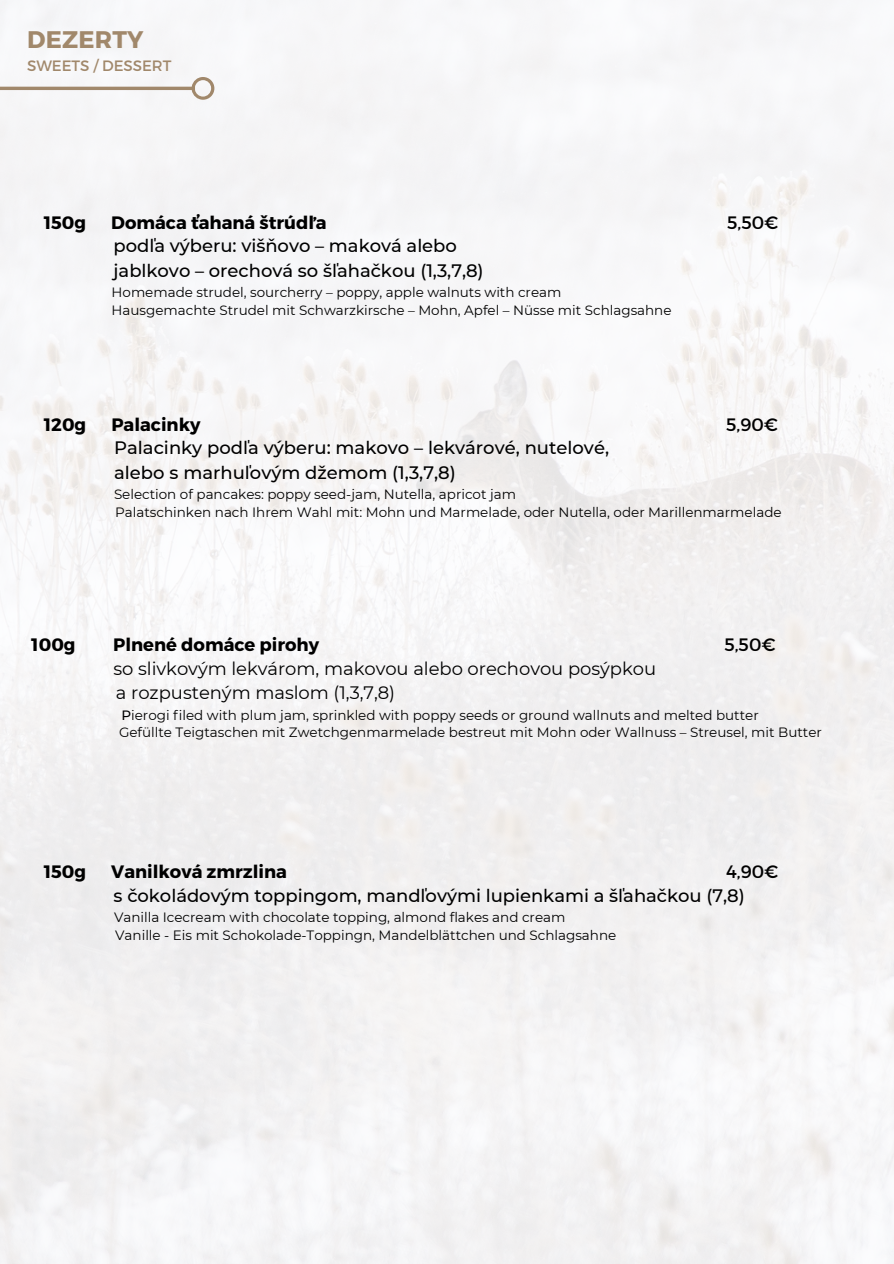
<style>
.page{position:relative;width:894px;height:1264px;background:#fff}
.page>*{position:absolute;margin:0;border:0;box-sizing:border-box;transform-origin:0 0}
.t1{font:700 24px "Montserrat";letter-spacing:.01em;color:#a1886b}
.t2{font:500 18px/24.8px "Montserrat";color:#000}
.t3{font:18px "Montserrat";color:#000}
.t4{font:700 18px "Montserrat";color:#000}
.t5{font:15px "Montserrat";color:#a1886b}
.t6{font:13.5px/18px "Montserrat";color:#000}
.s1{font-weight:500}
.s2{font-weight:400}
</style>
<div class="page">
<svg style="left:0;top:77px;width:214px;height:23px"></svg>
<h1 class="t1" style="left:27px;top:23px;width:118px">DEZERTY</h1>
<h1 class="t5" style="left:27px;top:56px;width:146px">SWEETS / DESSERT</h1>
<p class="t4" style="left:44px;top:210px;width:44px">150g</p>
<p class="t4" style="left:111px;top:210px;width:217px">Domáca ťahaná štrúdľa</p>
<p class="t3" style="left:727px;top:210px;width:53px">5,50€</p>
<p class="t2" style="left:113px;top:233px;width:345px">podľa výberu: višňovo – maková alebo</p>
<p class="t2" style="left:113px;top:258px;width:371px">jablkovo – orechová so šľahačkou (1,3,7,8)</p>
<p class="t6" style="left:112px;top:283px;width:451px">Homemade strudel, sourcherry – poppy, apple walnuts with cream</p>
<p class="t6" style="left:112px;top:301px;width:561px">Hausgemachte Strudel mit Schwarzkirsche – Mohn, Apfel – Nüsse mit Schlagsahne</p>
<h2 class="t4" style="left:44px;top:412px;width:44px">120g</h2>
<h2 class="t4" style="left:111px;top:412px;width:91px">Palacinky</h2>
<h2 class="t3" style="left:726px;top:412px;width:53px">5,90€</h2>
<h2 class="t2" style="left:114px;top:435px;width:496px">Palacinky podľa výberu: makovo – lekvárové, nutelové, alebo s marhuľovým džemom (1,3,7,8)</h2>
<h2 class="t6" style="left:114px;top:485px;width:669px">Selection of pancakes: poppy seed-jam, Nutella, apricot jam<br>Palatschinken nach Ihrem Wahl mit: Mohn und Marmelade, oder Nutella, oder Marillenmarmelade</h2>
<p class="t4" style="left:31px;top:633px;width:46px">100g</p>
<p class="t4" style="left:113px;top:633px;width:207px">Plnené domáce pirohy</p>
<p class="t3" style="left:724px;top:633px;width:53px">5,50€</p>
<p class="t3" style="left:113px;top:657px;width:544px">so slivkovým lekvárom, makovou alebo orechovou posýpkou</p>
<p class="t3" style="left:116px;top:682px;width:281px">a rozpusteným maslom (1,3,7,8)</p>
<p class="t6" style="left:121px;top:705px;width:638px"><span class="s1">P</span>ierogi filed with plum jam, sprinkled with poppy seeds or ground wallnuts and melted butter</p>
<p class="t6" style="left:119px;top:723px;width:704px">Gefüllte Teigtaschen mit Zwetchgenmarmelade bestreut mit Mohn oder Wallnuss – Streusel, mit Butter</p>
<h2 class="t4" style="left:44px;top:859px;width:44px">150g</h2>
<h2 class="t4" style="left:111px;top:859px;width:177px">Vanilková zmrzlina</h2>
<h2 class="t2" style="left:113px;top:859px;width:666px;line-height:23.5px;text-indent:612px"><span class="s2">4,90€ </span>s čokoládovým toppingom, mandľovými lupienkami a šľahačkou (7,8)</h2>
<h2 class="t6" style="left:114px;top:907px;width:503px">Vanilla Icecream with chocolate topping, almond flakes and cream<br>Vanille - Eis mit Schokolade-Toppingn, Mandelblättchen und Schlagsahne</h2>
</div>
